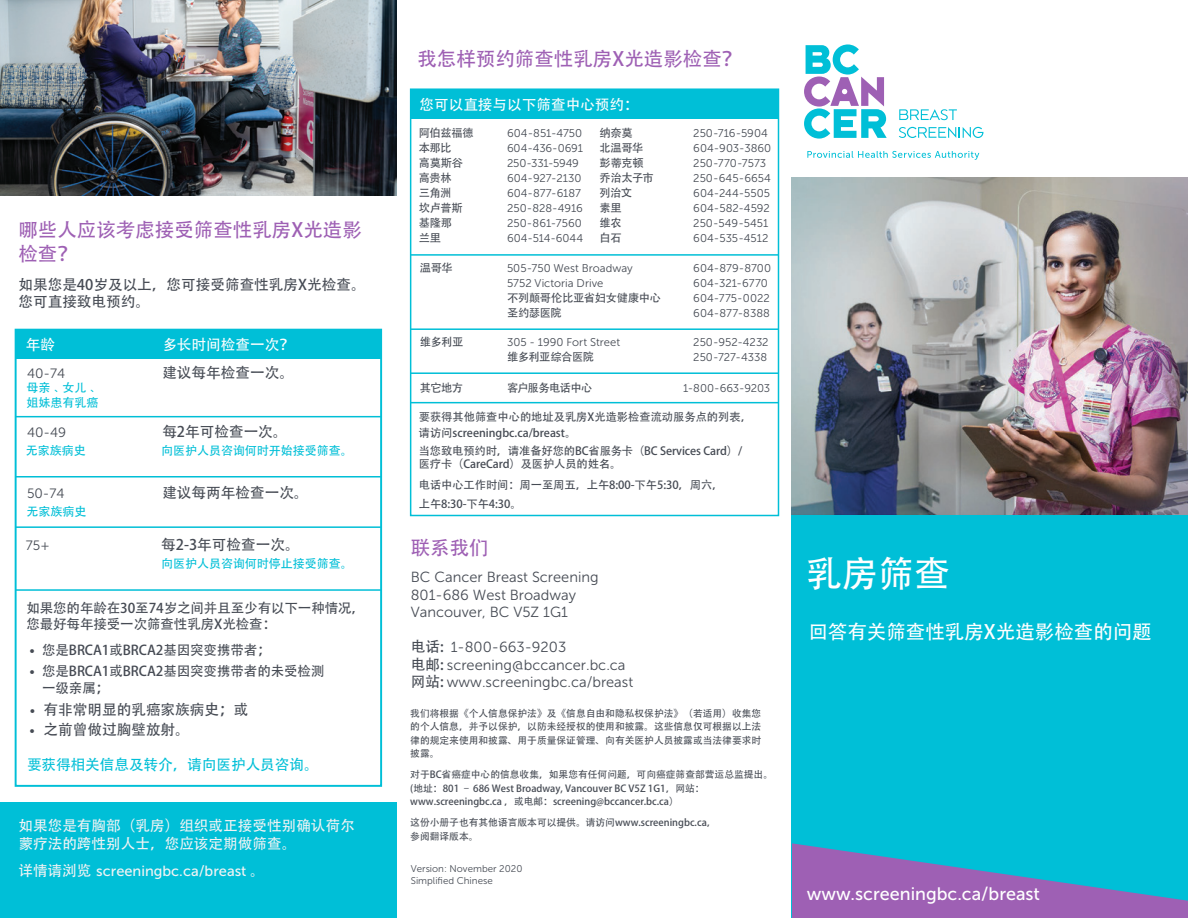
<style>
.page{position:relative;width:1188px;height:918px;background:#fff}
.page>*{position:absolute;margin:0;border:0;box-sizing:border-box;transform-origin:0 0}
.t1{font:36px "Adobe Heiti Std";color:#fff}
.t2{font:19.5px/24px "Adobe Heiti Std";color:#9e60b4}
.t3{font:19.5px "Adobe Heiti Std";color:#fff}
.t4{font:18px "Museo Sans 500";color:#fff}
.t5{font:14.7px/17.5px "Museo Sans 300";color:#464b54}
.t6{font:14.7px/17.5px "Adobe Heiti Std";color:#464b54}
.t7{font:14.7px/17.5px "Adobe Heiti Std";color:#f2f3f4}
.t8{font:14.7px "Museo Sans 500";color:#f2f3f4}
.t9{font:14.7px "Adobe Heiti Std";color:#fff}
.t10{font:14.7px "Adobe Heiti Std";letter-spacing:-.005em;color:#00bfd7}
.t11{font:13.5px/16.2px "Adobe Heiti Std";letter-spacing:-.005em;color:#464b54}
.t12{font:13.5px "Museo Sans 300";color:#464b54}
.t13{font:12px/15px "Adobe Heiti Std";letter-spacing:-.005em;color:#00bfd7}
.t14{font:11.25px/15px "Museo Sans 300";color:#464b54}
.t15{font:11.25px/16.4px "Adobe Heiti Std";letter-spacing:-.01em;color:#464b54}
.t16{font:11.25px/15px "Adobe Heiti Std";letter-spacing:-.03em;color:#464b54}
.t17{font:11.25px "Adobe Heiti Std";letter-spacing:-.04em;color:#464b54}
.t18{font:11.25px "Adobe Heiti Std";letter-spacing:-.055em;color:#464b54}
.t19{font:9.75px/13.5px "Adobe Heiti Std";color:#464b54}
.t20{font:9.75px/11.7px "Museo Sans 300";color:#464b54}
.s1{font-family:"Museo Sans 300"}
.s2{font-family:"Museo Sans 300";font-size:13.5px}
.s3{font-family:"Adobe Heiti Std"}
</style>
<div class="page">
<div style="left:792px;top:489px;width:396px;height:429px;background:#00bfd7"></div>
<svg style="left:792px;top:843px;width:396px;height:75px"></svg>
<img style="left:792px;top:178px;width:396px;height:336px">
<svg style="left:807px;top:151px;width:172px;height:9px"></svg>
<svg style="left:804px;top:44px;width:83px;height:95px"></svg>
<svg style="left:899px;top:127px;width:84px;height:11px"></svg>
<svg style="left:899px;top:109px;width:58px;height:11px"></svg>
<hr style="left:411px;top:328px;width:367px;height:2px;background:#00bfd7">
<div style="left:410px;top:88px;width:369px;height:428px;border:2px solid #00bfd7"></div>
<hr style="left:411px;top:254px;width:367px;height:2px;background:#00bfd7">
<hr style="left:411px;top:372px;width:367px;height:2px;background:#00bfd7">
<hr style="left:411px;top:402px;width:367px;height:1px;background:#00bfd7">
<div style="left:0;top:802px;width:397px;height:116px;background:#00bfd7"></div>
<div style="left:15px;top:329px;width:367px;height:458px;border:2px solid #00bfd7"></div>
<div style="left:16px;top:330px;width:365px;height:29px;background:#00bfd7"></div>
<hr style="left:16px;top:416px;width:365px;height:1px;background:#00bfd7">
<hr style="left:16px;top:476px;width:365px;height:2px;background:#00bfd7">
<div style="left:411px;top:89px;width:367px;height:29px;background:#00bfd7"></div>
<img style="left:0;top:0;width:397px;height:196px">
<hr style="left:16px;top:589px;width:365px;height:2px;background:#00bfd7">
<hr style="left:16px;top:526px;width:365px;height:2px;background:#00bfd7">
<h2 class="t2" style="left:18px;top:218px;width:345px">哪些人应该考虑接受筛查性乳房X光造影检查？</h2>
<h3 class="t6" style="left:18px;top:276px;width:349px">如果您是40岁及以上，您可接受筛查性乳房X光检查。您可直接致电预约。</h3>
<h3 class="t9" style="left:26px;top:336px;width:31px">年龄</h3>
<h3 class="t9" style="left:162px;top:336px;width:133px">多长时间检查一次？</h3>
<p class="t12" style="left:27px;top:366px;width:40px">40-74</p>
<p class="t13" style="left:26px;top:380px;width:73px">母亲﹑女儿﹑姐妹患有乳癌</p>
<h3 class="t6" style="left:162px;top:364px;width:133px">建议每年检查一次。</h3>
<p class="t12" style="left:27px;top:425px;width:41px">40-49</p>
<p class="t13" style="left:26px;top:443px;width:61px">无家族病史</p>
<p class="t12" style="left:27px;top:486px;width:39px">50-74</p>
<p class="t13" style="left:26px;top:504px;width:61px">无家族病史</p>
<h3 class="t6" style="left:162px;top:423px;width:127px">每2年可检查一次。</h3>
<p class="t13" style="left:161px;top:443px;width:193px">向医护人员咨询何时开始接受筛查。</p>
<h3 class="t6" style="left:162px;top:484px;width:148px">建议每两年检查一次。</h3>
<p class="t12" style="left:26px;top:538px;width:25px">75+</p>
<h3 class="t6" style="left:161px;top:536px;width:140px">每2-3年可检查一次。</h3>
<p class="t13" style="left:161px;top:557px;width:193px">向医护人员咨询何时停止接受筛查。</p>
<p class="t11" style="left:26px;top:601px;width:340px">如果您的年龄在30至74岁之间并且至少有以下一种情况，您最好每年接受一次筛查性乳房X光检查：</p>
<p class="t11" style="left:29px;top:643px;width:243px"><span class="s1">•</span> 您是BRCA1或BRCA2基因突变携带者；</p>
<p class="t11" style="left:42px;top:664px;width:284px;text-indent:-13px"><span class="s1">•</span> 您是BRCA1或BRCA2基因突变携带者的未受检测一级亲属；</p>
<h3 class="t6" style="left:30px;top:701px;width:220px"><span class="s2">•</span> 有非常明显的乳癌家族病史；或</h3>
<h3 class="t6" style="left:29px;top:721px;width:162px"><span class="s2">•</span> 之前曾做过胸壁放射。</h3>
<h3 class="t10" style="left:27px;top:756px;width:293px">要获得相关信息及转介，请向医护人员咨询。</h3>
<h3 class="t7" style="left:18px;top:817px;width:338px">如果您是有胸部（乳房）组织或正接受性别确认荷尔蒙疗法的跨性别人士，您应该定期做筛查。</h3>
<h3 class="t8" style="left:18px;top:863px;width:248px"><span class="s3">详情请浏览</span> screeningbc.ca/breast <span class="s3">。</span></h3>
<h2 class="t2" style="left:417px;top:47px;width:325px">我怎样预约筛查性乳房X光造影检查？</h2>
<h3 class="t9" style="left:419px;top:95px;width:221px">您可以直接与以下筛查中心预约：</h3>
<p class="t16" style="left:419px;top:126px;width:57px">阿伯兹福德本那比<br>高莫斯谷高贵林<br>三角洲<br>坎卢普斯基隆那<br>兰里</p>
<p class="t15" style="left:420px;top:260px;width:34px">温哥华</p>
<p class="t15" style="left:420px;top:334px;width:45px">维多利亚</p>
<p class="t14" style="left:507px;top:126px;width:78px">604-851-4750<br>604-436-0691<br>250-331-5949<br>604-927-2130<br>604-877-6187<br>250-828-4916<br>250-861-7560<br>604-514-6044</p>
<p class="t16" style="left:600px;top:126px;width:56px">纳奈莫<br>北温哥华彭蒂克顿乔治太子市列治文<br>素里<br>维农<br>白石</p>
<p class="t14" style="left:693px;top:126px;width:80px">250-716-5904<br>604-903-3860<br>250-770-7573<br>250-645-6654<br>604-244-5505<br>604-582-4592<br>250-549-5451<br>604-535-4512</p>
<p class="t14" style="left:507px;top:261px;width:127px">505-750 West Broadway<br>5752 Victoria Drive</p>
<p class="t16" style="left:507px;top:291px;width:155px">不列颠哥伦比亚省妇女健康中心圣约瑟医院</p>
<p class="t14" style="left:507px;top:335px;width:115px">305 - 1990 Fort Street</p>
<p class="t17" style="left:507px;top:351px;width:89px">维多利亚综合医院</p>
<p class="t14" style="left:693px;top:261px;width:79px">604-879-8700<br>604-321-6770<br>604-775-0022<br>604-877-8388</p>
<p class="t14" style="left:693px;top:335px;width:77px">250-952-4232<br>250-727-4338</p>
<p class="t15" style="left:420px;top:380px;width:45px">其它地方</p>
<p class="t18" style="left:507px;top:381px;width:87px">客户服务电话中心</p>
<p class="t14" style="left:683px;top:380px;width:89px">1-800-663-9203</p>
<p class="t15" style="left:419px;top:409px;width:335px">要获得其他筛查中心的地址及乳房X光造影检查流动服务点的列表，请访问screeningbc.ca/breast。</p>
<p class="t15" style="left:419px;top:444px;width:325px;line-height:13.5px">当您致电预约时，请准备好您的BC省服务卡（BC Services Card）/医疗卡（CareCard）及医护人员的姓名。</p>
<p class="t15" style="left:419px;top:475px;width:306px;line-height:19px">电话中心工作时间：周一至周五，上午8:00-下午5:30，周六，上午8:30-下午4:30。</p>
<h2 class="t2" style="left:411px;top:537px;width:79px">联系我们</h2>
<h3 class="t5" style="left:411px;top:568px;width:189px">BC Cancer Breast Screening<br>801-686 West Broadway<br>Vancouver, BC V5Z 1G1</h3>
<h3 class="t5" style="left:411px;top:638px;width:224px"><span class="s3">电话:</span> 1-800-663-9203<br><span class="s3">电邮:</span> screening@bccancer.bc.ca<span class="s3">网站:</span> www.screeningbc.ca/breast</h3>
<p class="t19" style="left:410px;top:707px;width:352px;text-align:justify">我们将根据《个人信息保护法》及《信息自由和隐私权保护法》（若适用）收集您的个人信息，并予以保护，以防未经授权的使用和披露。这些信息仅可根据以上法律的规定来使用和披露、用于质量保证管理、向有关医护人员披露或当法律要求时披露。</p>
<p class="t19" style="left:410px;top:768px;width:364px">对于BC省癌症中心的信息收集，如果您有任何问题，可向癌症筛查部营运总监提出。(地址：801 – 686 West Broadway, Vancouver BC V5Z 1G1，网站：www.screeningbc.ca ，或电邮：screening@bccancer.bc.ca）</p>
<p class="t19" style="left:410px;top:816px;width:308px">这份小册子也有其他语言版本可以提供。请访问www.screeningbc.ca，参阅翻译版本。</p>
<p class="t20" style="left:411px;top:863px;width:113px">Version: November 2020<br>Simplified Chinese</p>
<h1 class="t1" style="left:806px;top:552px;width:145px">乳房筛查</h1>
<h2 class="t3" style="left:808px;top:620px;width:345px">回答有关筛查性乳房X光造影检查的问题</h2>
<h3 class="t4" style="left:807px;top:884px;width:235px">www.screeningbc.ca/breast</h3>
</div>
